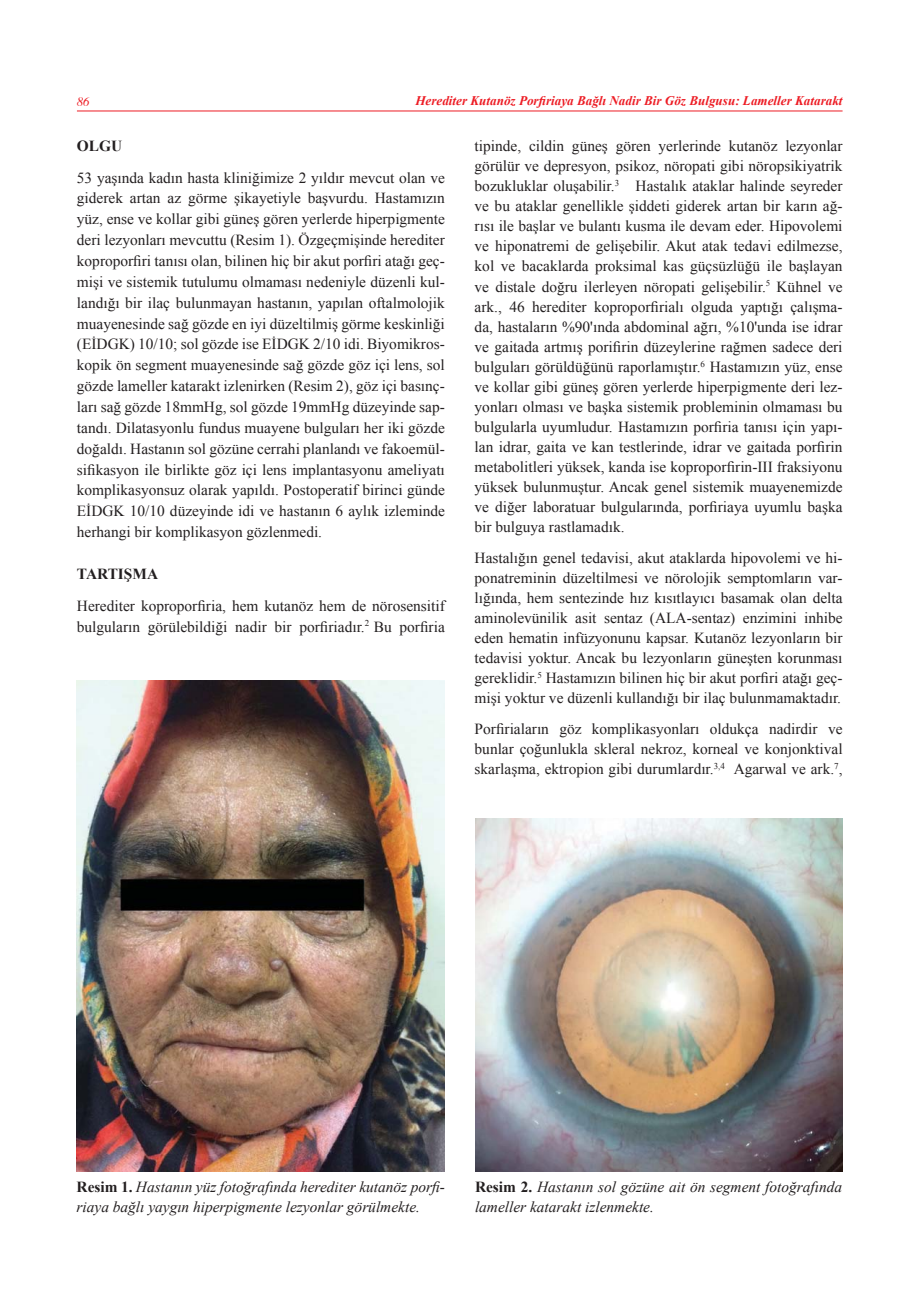
<style>
.page{position:relative;width:906px;height:1289px;background:#fff}
.page>*{position:absolute;margin:0;border:0;box-sizing:border-box;transform-origin:0 0}
.t1{font:15.3px/20.1px "Times New Roman";color:#231f20;text-align:justify}
.t2{font:italic 15.3px/20px "Times New Roman";color:#231f20}
.t3{font:700 15.3px "Times New Roman";color:#231f20}
.t4{font:italic 700 13.2px "Times New Roman";color:#ed1c24}
.t5{font:italic 12.75px "Times";color:#ed1c24}
.s1{font-weight:700;font-style:normal}
</style>
<div class="page">
<img style="left:77px;top:680px;width:368px;height:491px">
<img style="left:475px;top:818px;width:367px;height:353px">
<hr style="left:77px;top:111px;width:765px;height:1px;background:#ed1c24">
<p class="t5" style="left:77px;top:97px;width:14px">86</p>
<p class="t4" style="left:415px;top:94px;width:428px">Herediter Kutanöz Porfiriaya Bağlı Nadir Bir Göz Bulgusu: Lameller Katarakt</p>
<p class="t3" style="left:77px;top:137px;width:47px">OLGU</p>
<p class="t1" style="left:77px;top:167px;width:369px;line-height:20.9px">53 yaşında kadın hasta kliniğimize 2 yıldır mevcut olan ve giderek artan az görme şikayetiyle başvurdu. Hastamızın yüz, ense ve kollar gibi güneş gören yerlerde hiperpigmente deri lezyonları mevcuttu (Resim 1). Özgeçmişinde herediter koproporfiri tanısı olan, bilinen hiç bir akut porfiri atağı geç&shy;mişi ve sistemik tutulumu olmaması nedeniyle düzenli kul&shy;landığı bir ilaç bulunmayan hastanın, yapılan oftalmolojik muayenesinde sağ gözde en iyi düzeltilmiş görme keskinliği (EİDGK) 10/10; sol gözde ise EİDGK 2/10 idi. Biyomikros&shy;kopik ön segment muayenesinde sağ gözde göz içi lens, sol gözde lameller katarakt izlenirken (Resim 2), göz içi basınç&shy;ları sağ gözde 18mmHg, sol gözde 19mmHg düzeyinde sap&shy;tandı. Dilatasyonlu fundus muayene bulguları her iki gözde doğaldı. Hastanın sol gözüne cerrahi planlandı ve fakoemül&shy;sifikasyon ile birlikte göz içi lens implantasyonu ameliyatı komplikasyonsuz olarak yapıldı. Postoperatif birinci günde EİDGK 10/10 düzeyinde idi ve hastanın 6 aylık izleminde herhangi bir komplikasyon gözlenmedi.</p>
<p class="t3" style="left:77px;top:565px;width:83px">TARTIŞMA</p>
<p class="t1" style="left:77px;top:595px;width:369px;line-height:20.9px">Herediter koproporfiria, hem kutanöz hem de nörosensitif bulguların görülebildiği nadir bir porfiriadır.<sup>2</sup> Bu porfiria</p>
<p class="t1" style="left:474px;top:136px;width:369px">tipinde, cildin güneş gören yerlerinde kutanöz lezyonlar görülür ve depresyon, psikoz, nöropati gibi nöropsikiyatrik bozukluklar oluşabilir.<sup>3</sup> Hastalık ataklar halinde seyreder ve bu ataklar genellikle şiddeti giderek artan bir karın ağ&shy;rısı ile başlar ve bulantı kusma ile devam eder. Hipovolemi ve hiponatremi de gelişebilir. Akut atak tedavi edilmezse, kol ve bacaklarda proksimal kas güçsüzlüğü ile başlayan ve distale doğru ilerleyen nöropati gelişebilir.<sup>5</sup> Kühnel ve ark., 46 herediter koproporfirialı olguda yaptığı çalışma&shy;da, hastaların %90'ında abdominal ağrı, %10'unda ise idrar ve gaitada artmış porifirin düzeylerine rağmen sadece deri bulguları görüldüğünü raporlamıştır.<sup>6</sup> Hastamızın yüz, ense ve kollar gibi güneş gören yerlerde hiperpigmente deri lez&shy;yonları olması ve başka sistemik probleminin olmaması bu bulgularla uyumludur. Hastamızın porfiria tanısı için yapı&shy;lan idrar, gaita ve kan testlerinde, idrar ve gaitada porfirin metabolitleri yüksek, kanda ise koproporfirin-III fraksiyonu yüksek bulunmuştur. Ancak genel sistemik muayenemizde ve diğer laboratuar bulgularında, porfiriaya uyumlu başka bir bulguya rastlamadık.</p>
<p class="t1" style="left:474px;top:547px;width:369px">Hastalığın genel tedavisi, akut ataklarda hipovolemi ve hi&shy;ponatreminin düzeltilmesi ve nörolojik semptomların var&shy;lığında, hem sentezinde hız kısıtlayıcı basamak olan delta aminolevünilik asit sentaz (ALA-sentaz) enzimini inhibe eden hematin infüzyonunu kapsar. Kutanöz lezyonların bir tedavisi yoktur. Ancak bu lezyonların güneşten korunması gereklidir.<sup>5</sup> Hastamızın bilinen hiç bir akut porfiri atağı geç&shy;mişi yoktur ve düzenli kullandığı bir ilaç bulunmamaktadır.</p>
<p class="t1" style="left:474px;top:719px;width:369px">Porfiriaların göz komplikasyonları oldukça nadirdir ve bunlar çoğunlukla skleral nekroz, korneal ve konjonktival skarlaşma, ektropion gibi durumlardır.<sup>3,4</sup> Agarwal ve ark.<sup>7</sup>,</p>
<p class="t2" style="left:77px;top:1177px;width:370px"><span class="s1">Resim 1.</span> Hastanın yüz fotoğrafında herediter ku tanöz porfi&shy;riaya bağlı yaygın hiperpigmente lezyonlar görülmekte.</p>
<p class="t2" style="left:475px;top:1177px;width:369px"><span class="s1">Resim 2.</span> Hastanın sol gözüne ait ön segment fotoğrafında lameller katarakt izlenmekte.</p>
</div>
